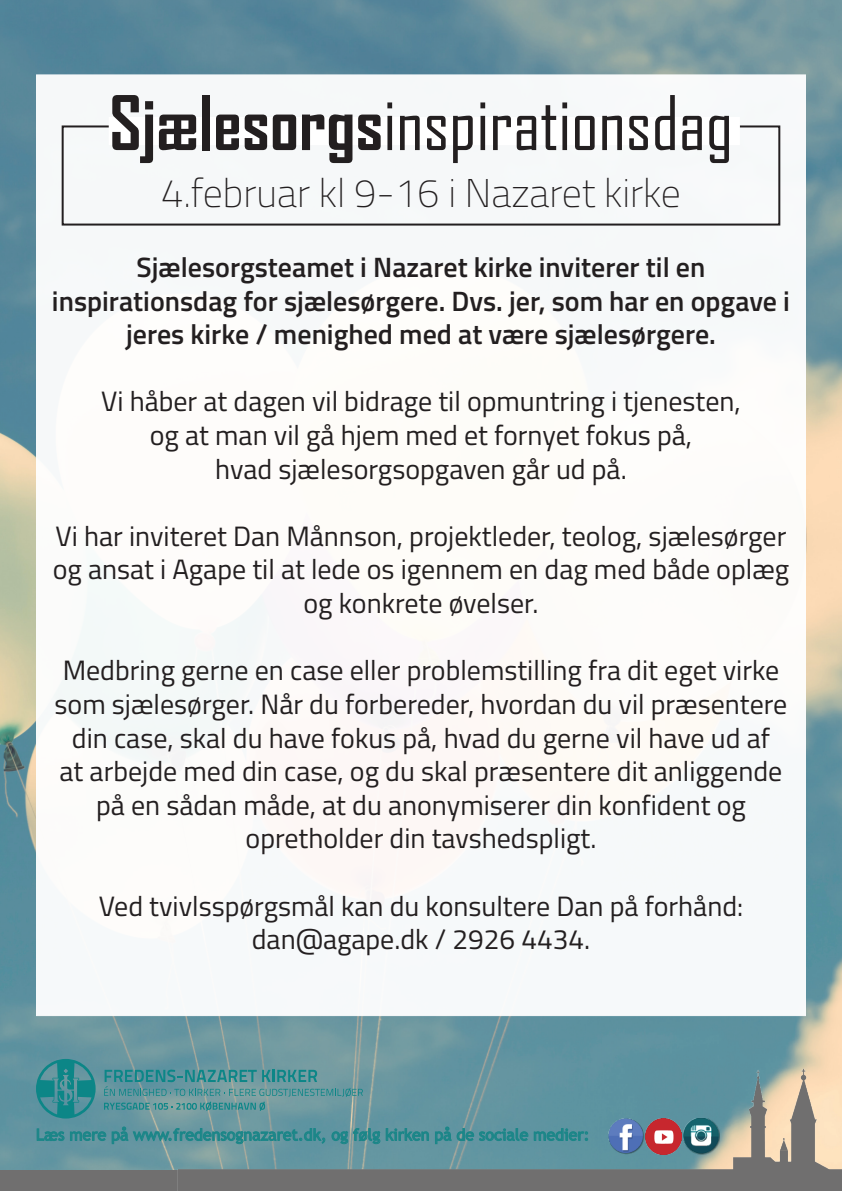
<style>
.page{position:relative;width:842px;height:1191px;background:#fff}
.page>*{position:absolute;margin:0;border:0;box-sizing:border-box;transform-origin:0 0}
.t1{font:72px "Agency FB";color:#231f20}
.t2{font:100 40px "Titillium";color:#231f20}
.t3{font:28px/33.6px "Titillium";color:#231f20;text-align:center}
.t4{font:600 28px/33.6px "Titillium";color:#231f20;text-align:center}
.t5{font:16px "Trebuchet MS";color:#1b8688}
.s1{font-weight:700}
</style>
<div class="page">
<div style="left:0;top:1169px;width:271px;height:22px;background:#706f6f"></div>
<img style="left:0;top:0;width:842px;height:1169px">
<div style="left:36px;top:74px;width:770px;height:942px;background:#fff;border:1px solid #fff"></div>
<svg style="left:36px;top:1059px;width:60px;height:59px;background:#388d93"></svg>
<svg style="left:104px;top:1069px;width:73px;height:42px;background:#52929a"></svg>
<svg style="left:37px;top:1128px;width:69px;height:13px"></svg>
<svg style="left:112px;top:1126px;width:65px;height:18px"></svg>
<div style="left:62px;top:125px;width:718px;height:100px;border:2px solid #231f20"></div>
<img style="left:177px;top:1068px;width:665px;height:123px">
<div style="left:109px;top:117px;width:631px;height:28px;background:#fff"></div>
<h1 class="t1" style="left:109px;top:79px;width:625px"><span class="s1">Sjælesorgs</span>inspirationsdag</h1>
<h2 class="t2" style="left:161px;top:165px;width:521px">4.februar kl 9-16 i Nazaret kirke</h2>
<p class="t4" style="left:52px;top:249px;width:739px">Sjælesorgsteamet i Nazaret kirke inviterer til en inspirationsdag for sjælesørgere. Dvs. jer, som har en opgave i jeres kirke / menighed med at være sjælesørgere.</p>
<p class="t3" style="left:101px;top:383px;width:641px">Vi håber at dagen vil bidrage til opmuntring i tjenesten, og at man vil gå hjem med et fornyet fokus på,<br>hvad sjælesorgsopgaven går ud på.</p>
<p class="t3" style="left:53px;top:518px;width:738px">Vi har inviteret Dan Månnson, projektleder, teolog, sjælesørger og ansat i Agape til at lede os igennem en dag med både oplæg og konkrete øvelser.</p>
<p class="t3" style="left:55px;top:652px;width:734px">Medbring gerne en case eller problemstilling fra dit eget virke som sjælesørger. Når du forbereder, hvordan du vil præsentere din case, skal du have fokus på, hvad du gerne vil have ud af<br>at arbejde med din case, og du skal præsentere dit anliggende på en sådan måde, at du anonymiserer din konfident og opretholder din tavshedspligt.</p>
<p class="t3" style="left:99px;top:887px;width:646px">Ved tvivlsspørgsmål kan du konsultere Dan på forhånd: dan@agape.dk / 2926 4434.</p>
<p class="t5" style="left:36px;top:1124px;width:555px">Læs mere på www.fredensognazaret.dk, og følg kirken på de sociale medier:</p>
</div>
